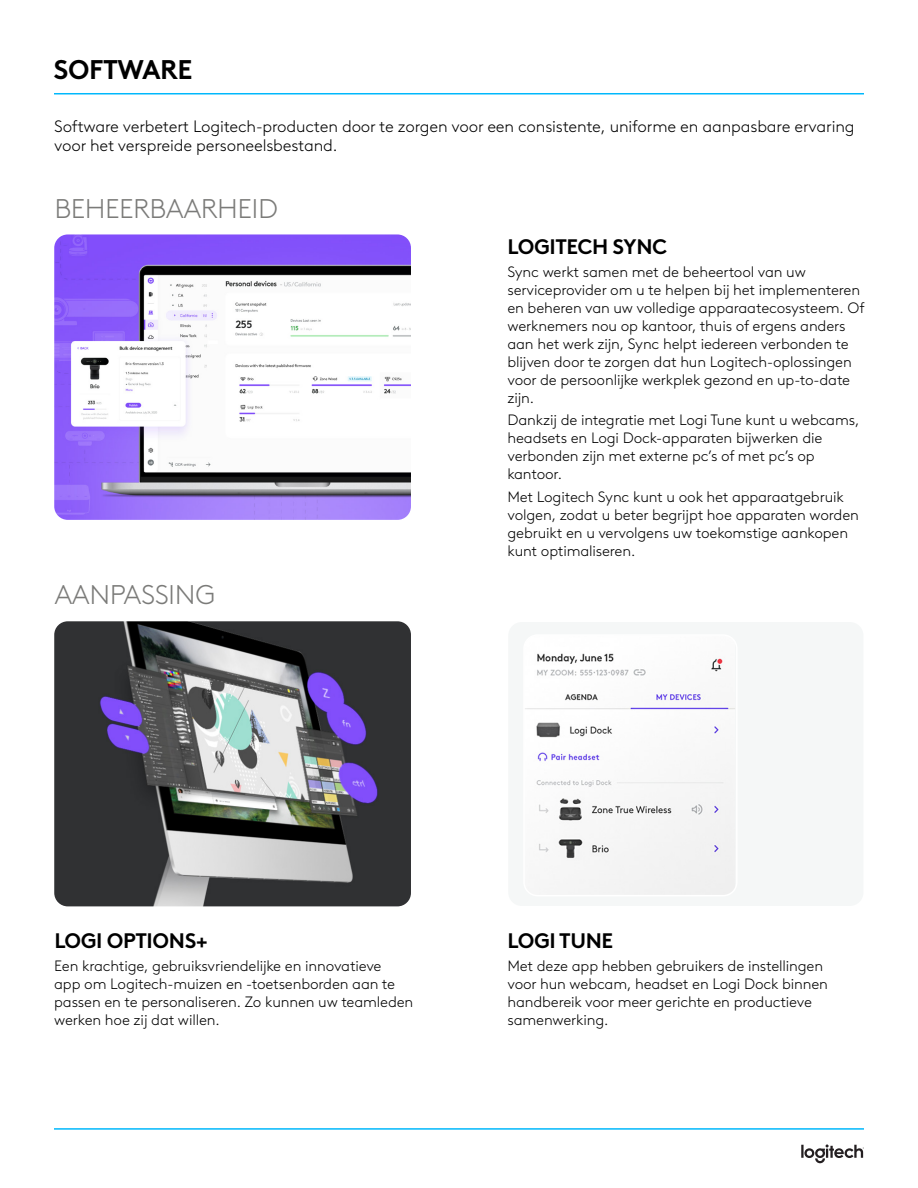
<style>
.page{position:relative;width:918px;height:1188px;background:#fff}
.page>*{position:absolute;margin:0;border:0;box-sizing:border-box;transform-origin:0 0}
.Light_Subhead_1{font:300 27px "Brown Logitech Pan";letter-spacing:-.02em;color:#7b7b79}
.Head_1{font:700 27px "Brown Logitech Pan";letter-spacing:-.02em;color:#000}
.Subhead_Software_1{font:700 21px "Brown Logitech Pan";letter-spacing:-.02em;color:#000}
.Body_Intro_1{font:300 16.5px/19.5px "Brown Logitech Pan";letter-spacing:-.01em;color:#000}
.Body_Software_1{font:300 15px/18px "Brown Logitech Pan";letter-spacing:-.01em;color:#000}
</style>
<div class="page">
<img style="left:54px;top:234px;width:357px;height:286px">
<img style="left:54px;top:621px;width:357px;height:285px">
<div style="left:508px;top:622px;width:355px;height:284px;background:#f5f7f7;border-radius:14px"></div>
<img style="left:526px;top:653px;width:209px;height:205px">
<div style="left:523px;top:634px;width:215px;height:262px;border:2px solid #fff;border-radius:14px"></div>
<svg style="left:801px;top:1144px;width:63px;height:19px"></svg>
<hr style="left:54px;top:93px;width:810px;height:1px;background:#00b8fc">
<hr style="left:54px;top:1128px;width:810px;height:2px;background:#00b8fc">
<p class="Head_1" style="left:54px;top:49px;width:140px">SOFTWARE</p>
<p class="Body_Intro_1" style="left:54px;top:116px;width:802px">Software verbetert Logitech-producten door te zorgen voor een consistente, uniforme en aanpasbare ervaring voor het verspreide personeelsbestand.</p>
<p class="Light_Subhead_1" style="left:54px;top:189px;width:225px">BEHEERBAARHEID</p>
<p class="Light_Subhead_1" style="left:54px;top:575px;width:162px">AANPASSING</p>
<p class="Subhead_Software_1" style="left:508px;top:231px;width:161px">LOGITECH SYNC</p>
<p class="Body_Software_1" style="left:507px;top:262px;width:359px">Sync werkt samen met de beheertool van uw serviceprovider om u te helpen bij het implementeren en beheren van uw volledige apparaatecosysteem. Of werknemers nou op kantoor, thuis of ergens anders aan het werk zijn, Sync helpt iedereen verbonden te blijven door te zorgen dat hun Logitech-oplossingen voor de persoonlijke werkplek gezond en up-to-date zijn.</p>
<p class="Body_Software_1" style="left:507px;top:410px;width:353px">Dankzij de integratie met Logi Tune kunt u webcams, headsets en Logi Dock-apparaten bijwerken die verbonden zijn met externe pc’s of met pc’s op kantoor.</p>
<p class="Body_Software_1" style="left:507px;top:487px;width:353px">Met Logitech Sync kunt u ook het apparaatgebruik volgen, zodat u beter begrijpt hoe apparaten worden gebruikt en u vervolgens uw toekomstige aankopen kunt optimaliseren.</p>
<p class="Subhead_Software_1" style="left:54px;top:925px;width:155px">LOGI OPTIONS+</p>
<p class="Body_Software_1" style="left:54px;top:956px;width:361px">Een krachtige, gebruiksvriendelijke en innovatieve<br>app om Logitech-muizen en -toetsenborden aan te passen en te personaliseren. Zo kunnen uw teamleden werken hoe zij dat willen.</p>
<p class="Subhead_Software_1" style="left:508px;top:925px;width:107px">LOGI TUNE</p>
<p class="Body_Software_1" style="left:507px;top:956px;width:322px">Met deze app hebben gebruikers de instellingen voor hun webcam, headset en Logi Dock binnen handbereik voor meer gerichte en productieve samenwerking.</p>
</div>
